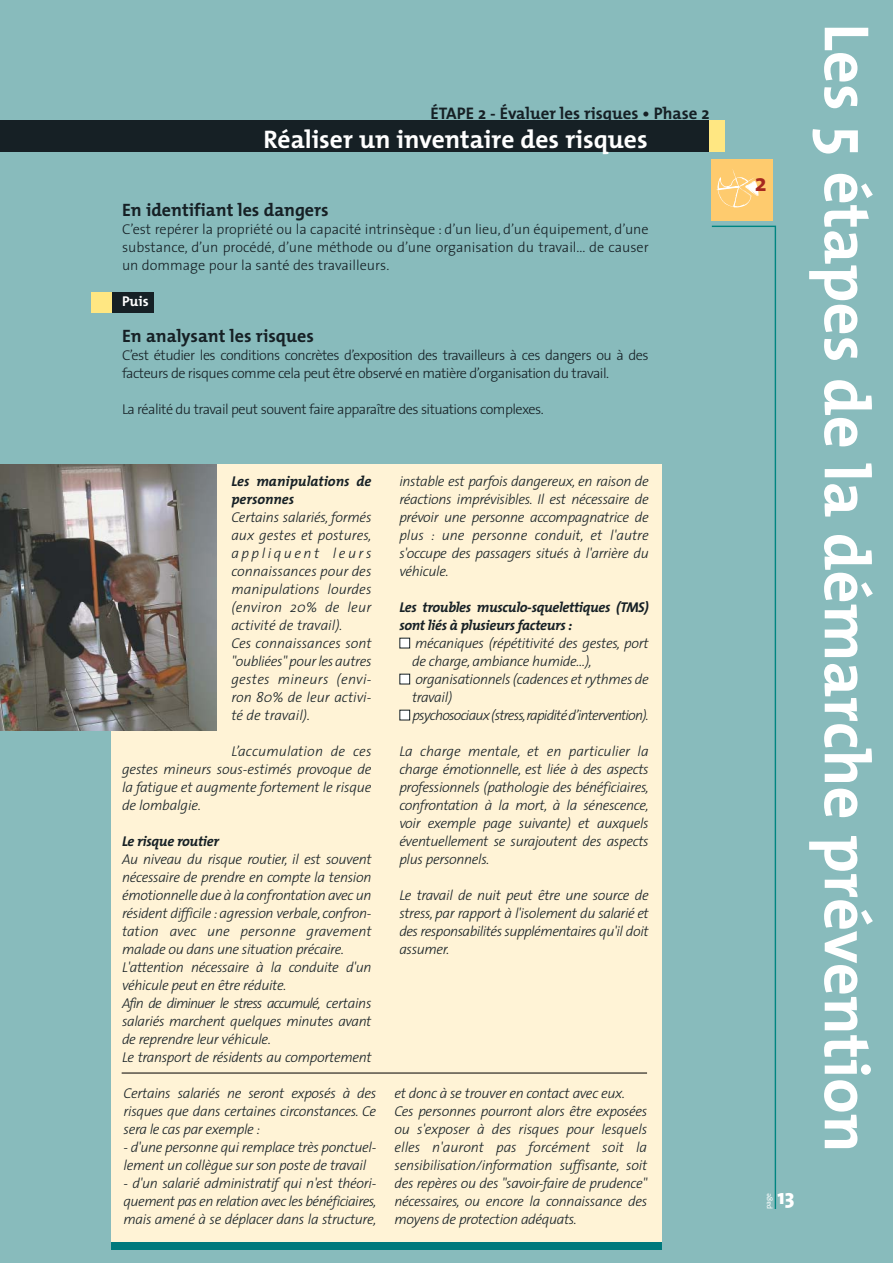
<style>
.page{position:relative;width:893px;height:1263px;background:#fff}
.page>*{position:absolute;margin:0;border:0;box-sizing:border-box;transform-origin:0 0}
.t1{font:700 64.5px "The Mix";color:#fff}
.t2{font:700 25.5px "The Mix";color:#fff}
.t3{font:700 24.75px "The Sans";color:#a6281f}
.t4{font:800 21.3px "The Sans";color:#fff}
.t5{font:700 18px "The Mix";color:#162025}
.t6{font:700 16.8px "The Mix";color:#162025}
.t7{font:italic 300 14.25px/18px "The Sans";letter-spacing:-.025em;color:#162025;text-align:justify}
.t8{font:300 14.25px/18px "The Sans";letter-spacing:-.035em;color:#162025;text-align:justify}
.t9{font:italic 300 14.25px/18px "The Sans";color:#162025}
.t10{font:italic 700 14.25px/18px "The Mix";letter-spacing:-.025em;color:#162025}
.t11{font:italic 300 14.25px "The Sans";letter-spacing:-.055em;color:#162025}
.t12{font:italic 700 14.25px/18px "The Mix";color:#162025}
.t13{font:700 14.25px "The Mix";color:#fff}
.t14{font:7.5px "The Sans";color:#fff}
.s1{color:#fff}
</style>
<div class="page">
<div style="left:0;top:0;width:892px;height:1263px;background:#88bbbc"></div>
<div style="left:0;top:121px;width:724px;height:31px;background:#162025"></div>
<div style="left:709px;top:121px;width:15px;height:31px;background:#ffe782"></div>
<svg style="left:711px;top:225px;width:65px;height:984px"></svg>
<div style="left:111px;top:465px;width:551px;height:777px;background:#fff3d6"></div>
<div style="left:111px;top:1242px;width:551px;height:8px;background:#00797c"></div>
<div style="left:91px;top:292px;width:63px;height:20px;background:#162025"></div>
<div style="left:91px;top:292px;width:20px;height:20px;background:#ffe782"></div>
<hr style="left:122px;top:1073px;width:525px;height:1px;background:#000">
<div style="left:711px;top:160px;width:62px;height:61px;background:#fecb6e"></div>
<svg style="left:716px;top:169px;width:43px;height:39px"></svg>
<img style="left:0;top:464px;width:216px;height:266px">
<p class="t6" style="left:430px;top:107px;width:280px">ÉTAPE 2 - Évaluer les risques • Phase 2</p>
<h2 class="t2" style="left:263px;top:130px;width:386px">Réaliser un inventaire des risques</h2>
<p class="t5" style="left:122px;top:204px;width:208px">En identifiant les dangers</p>
<p class="t8" style="left:122px;top:222px;width:528px">C’est repérer la propriété ou la capacité intrinsèque : d’un lieu, d’un équipement, d’une substance, d’un procédé, d’une méthode ou d’une organisation du travail... de causer un dommage pour la santé des travailleurs.</p>
<p class="t13" style="left:122px;top:296px;width:28px">Puis</p>
<p class="t5" style="left:122px;top:330px;width:193px">En analysant les risques</p>
<p class="t8" style="left:122px;top:348px;width:528px">C’est étudier les conditions concrètes d’exposition des travailleurs à ces dangers ou à des facteurs de risques comme cela peut être observé en matière d’organisation du travail.</p>
<p class="t8" style="left:122px;top:402px;width:423px">La réalité du travail peut souvent faire apparaître des situations complexes.</p>
<p class="t12" style="left:231px;top:475px;width:142px">Les manipulations de personnes</p>
<p class="t9" style="left:231px;top:511px;width:142px">Certains salariés, formés aux gestes et postures, appliquent leurs connaissances pour des manipulations lourdes (environ 20% de leur activité de travail).<br>Ces connaissances sont "oubliées" pour les autres gestes mineurs (envi&shy;ron 80% de leur activi&shy;té de travail).</p>
<p class="t7" style="left:122px;top:745px;width:251px;text-indent:109px">L’accumulation de ces gestes mineurs sous-estimés provoque de la fatigue et augmente fortement le risque de lombalgie.</p>
<p class="t10" style="left:122px;top:835px;width:98px">Le risque routier</p>
<p class="t7" style="left:122px;top:853px;width:251px;text-align:left">Au niveau du risque routier, il est souvent nécessaire de prendre en compte la tension émotionnelle due à la confrontation avec un résident difficile : agression verbale, confron&shy;tation avec une personne gravement malade ou dans une situation précaire.<br>L'attention nécessaire à la conduite d'un véhicule peut en être réduite.<br>Afin de diminuer le stress accumulé, certains salariés marchent quelques minutes avant de reprendre leur véhicule.<br>Le transport de résidents au comportement</p>
<p class="t7" style="left:123px;top:1087px;width:254px">Certains salariés ne seront exposés à des risques que dans certaines circonstances. Ce sera le cas par exemple :</p>
<p class="t7" style="left:123px;top:1141px;width:254px">- d'une personne qui remplace très ponctuel&shy;lement un collègue sur son poste de travail</p>
<p class="t7" style="left:123px;top:1177px;width:254px">- d'un salarié administratif qui n'est théori&shy;quement pas en relation avec les bénéficiaires, mais amené à se déplacer dans la structure,</p>
<p class="t7" style="left:399px;top:475px;width:251px">instable est parfois dangereux, en raison de réactions imprévisibles. Il est nécessaire de prévoir une personne accompagnatrice de plus : une personne conduit, et l'autre s'occupe des passagers situés à l'arrière du véhicule.</p>
<p class="t10" style="left:399px;top:601px;width:251px">Les troubles musculo-squelettiques (TMS) sont liés à plusieurs facteurs :</p>
<p class="t7" style="left:412px;top:637px;width:238px;text-indent:-13px"><span class="s1">■</span> mécaniques (répétitivité des gestes, port de charge, ambiance humide…),</p>
<p class="t7" style="left:412px;top:673px;width:238px;text-indent:-13px"><span class="s1">■</span> organisationnels (cadences et rythmes de travail)</p>
<p class="t11" style="left:399px;top:710px;width:251px"><span class="s1">■</span> psychosociaux (stress,rapidité d’intervention).</p>
<p class="t7" style="left:399px;top:745px;width:251px">La charge mentale, et en particulier la charge émotionnelle, est liée à des aspects professionnels (pathologie des bénéficiaires, confrontation à la mort, à la sénescence, voir exemple page suivante) et auxquels éventuellement se surajoutent des aspects plus personnels.</p>
<p class="t7" style="left:399px;top:889px;width:251px">Le travail de nuit peut être une source de stress, par rapport à l'isolement du salarié et des responsabilités supplémentaires qu'il doit assumer.</p>
<p class="t7" style="left:394px;top:1087px;width:254px;text-align:left">et donc à se trouver en contact avec eux.<br>Ces personnes pourront alors être exposées ou s'exposer à des risques pour lesquels elles n'auront pas forcément soit la sensibilisation/information suffisante, soit des repères ou des "savoir-faire de prudence" nécessaires, ou encore la connaissance des moyens de protection adéquats.</p>
<h3 class="t3" style="left:754px;top:174px;width:13px">2</h3>
<h1 class="t1" style="left:869px;top:23px;width:1131px;rotate:90deg">Les 5 étapes de la démarche prévention</h1>
<p class="t14" style="left:765px;top:1209px;width:18px;rotate:-90deg">page</p>
<h3 class="t4" style="left:777px;top:1189px;width:19px">13</h3>
</div>
